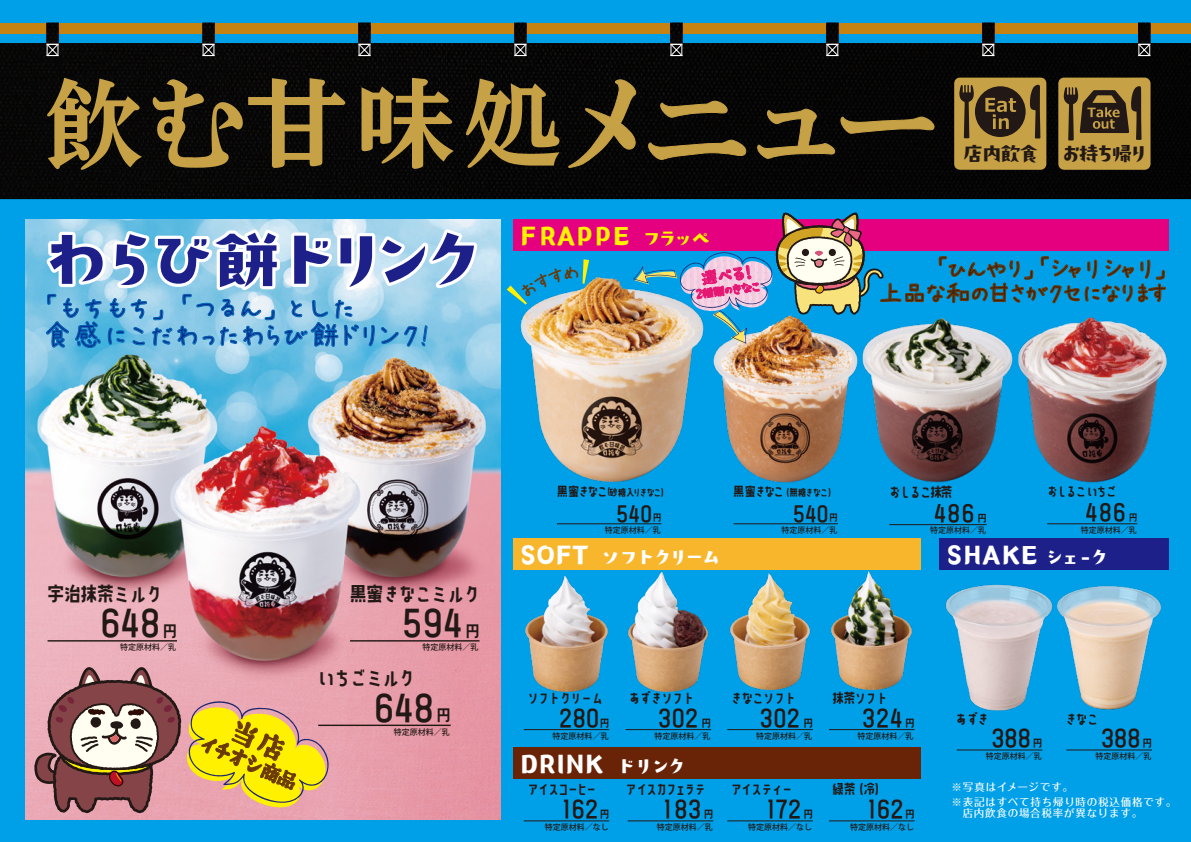
<style>
.page{position:relative;width:1191px;height:842px;background:#00a0e9}
.page>*{position:absolute;margin:0;border:0;box-sizing:border-box;transform-origin:0 0}
.t1{font:63.2px "DS showwa 80";letter-spacing:-.2em;color:#1d2088}
.t2{font:35.8px "bananaslipplus";letter-spacing:-.07em;color:#221815}
.t3{font:30.6px/27.1px "AP Japanesefont";letter-spacing:-.04em;color:#0b3190}
.t4{font:27px/24.4px "AP Japanesefont";letter-spacing:-.08em;color:#41210f;text-align:right}
.t5{font:25.4px "DS showwa 80";letter-spacing:.02em;color:#fff}
.t6{font:25.4px "DS showwa 80";letter-spacing:.06em;color:#fff100}
.t7{font:23.7px "bananaslipplus";letter-spacing:-.07em;color:#221815}
.t8{font:23.1px "bananaslipplus";letter-spacing:-.02em;color:#221815}
.t9{font:21.7px "bananaslipplus";letter-spacing:-.04em;color:#221815}
.t10{font:21.4px "bananaslipplus";letter-spacing:-.07em;color:#221815}
.t11{font:20px "DS showwa 80";letter-spacing:-.12em;color:#221815}
.t12{font:18.4px "DS showwa 80";letter-spacing:-.09em;color:#fff}
.t13{font:17.9px "AB yurumin";color:#e61673}
.t14{font:15.1px "bananaslipplus";color:#221815}
.t15{font:15px "bananaslipplus";letter-spacing:-.06em;color:#221815}
.t16{font:15px "bananaslipplus";letter-spacing:-.12em;color:#221815}
.t17{font:15px "bananaslipplus";letter-spacing:-.13em;color:#221815}
.t18{font:14px "bananaslipplus";color:#221815}
.t19{font:13.2px "AB yurumin";color:#e61673}
.t20{font:10.7px "bananaslipplus";letter-spacing:-.04em;color:#221815}
.t21{font:500 10.5px/11.5px "Folk Pro";letter-spacing:.07em;color:#fff}
.t22{font:10.3px "bananaslipplus";color:#221815}
.t23{font:500 8px "Koz Go Pro";color:#221815}
.s1{font-size:18.4px}
.s2{font-size:10.5px}
.s3{font-size:17.2px}
.s4{font-size:14px}
.s5{font-size:10.3px}
.s6{font-size:11.1px}
.s7{font-size:25.4px}
.s8{font-size:11.4px}
</style>
<div class="page">
<hr style="left:524px;top:820px;width:85px;height:1px;background:#221815">
<hr style="left:627px;top:820px;width:86px;height:1px;background:#221815">
<hr style="left:727px;top:820px;width:86px;height:1px;background:#221815">
<hr style="left:829px;top:820px;width:85px;height:1px;background:#221815">
<div style="left:513px;top:747px;width:407px;height:31px;background:#692407"></div>
<div style="left:513px;top:538px;width:407px;height:31px;background:#f8b62d"></div>
<div style="left:939px;top:538px;width:229px;height:31px;background:#1d2088"></div>
<img style="left:26px;top:220px;width:474px;height:599px">
<hr style="left:318px;top:725px;width:132px;height:1px;background:#221815">
<hr style="left:48px;top:640px;width:129px;height:1px;background:#221815">
<hr style="left:350px;top:640px;width:129px;height:1px;background:#221815">
<svg style="left:41px;top:224px;width:440px;height:132px;background:#a3d3eb"></svg>
<hr style="left:956px;top:749px;width:86px;height:1px;background:#221815">
<hr style="left:1066px;top:749px;width:86px;height:1px;background:#221815">
<img style="left:945px;top:584px;width:107px;height:127px">
<img style="left:1052px;top:585px;width:109px;height:125px">
<img style="left:625px;top:569px;width:86px;height:123px">
<img style="left:727px;top:569px;width:85px;height:122px">
<img style="left:523px;top:569px;width:87px;height:123px">
<img style="left:829px;top:569px;width:85px;height:122px">
<div style="left:513px;top:219px;width:655px;height:32px;background:#e4007f"></div>
<hr style="left:1047px;top:523px;width:90px;height:1px;background:#221815">
<hr style="left:889px;top:524px;width:97px;height:1px;background:#221815">
<img style="left:867px;top:369px;width:143px;height:114px">
<hr style="left:733px;top:523px;width:105px;height:1px;background:#221815">
<img style="left:715px;top:369px;width:152px;height:114px">
<img style="left:1020px;top:353px;width:147px;height:130px">
<img style="left:520px;top:276px;width:170px;height:206px">
<hr style="left:557px;top:523px;width:104px;height:1px;background:#221815">
<img style="left:0;top:23px;width:1191px;height:176px">
<svg style="left:46px;top:44px;width:13px;height:12px"></svg>
<svg style="left:202px;top:44px;width:13px;height:12px"></svg>
<svg style="left:358px;top:44px;width:13px;height:12px"></svg>
<svg style="left:514px;top:44px;width:13px;height:12px"></svg>
<svg style="left:670px;top:44px;width:13px;height:12px"></svg>
<svg style="left:825px;top:44px;width:14px;height:12px"></svg>
<svg style="left:981px;top:44px;width:14px;height:12px"></svg>
<svg style="left:1137px;top:44px;width:13px;height:12px"></svg>
<svg style="left:954px;top:78px;width:92px;height:92px;background:#957837"></svg>
<svg style="left:1058px;top:78px;width:92px;height:92px;background:#997c38"></svg>
<svg style="left:568px;top:79px;width:68px;height:89px;background:#3d3218"></svg>
<svg style="left:648px;top:101px;width:98px;height:59px;background:#413519"></svg>
<svg style="left:757px;top:109px;width:177px;height:50px;background:#3a3016"></svg>
<svg style="left:466px;top:78px;width:93px;height:90px;background:#5d4c23"></svg>
<svg style="left:153px;top:78px;width:192px;height:90px;background:#493c1c"></svg>
<svg style="left:361px;top:78px;width:92px;height:91px;background:#5b4a22"></svg>
<svg style="left:47px;top:78px;width:95px;height:92px;background:#5d4c23"></svg>
<hr style="left:524px;top:729px;width:85px;height:1px;background:#221815">
<hr style="left:625px;top:729px;width:86px;height:1px;background:#221815">
<hr style="left:727px;top:729px;width:86px;height:1px;background:#221815">
<hr style="left:829px;top:729px;width:85px;height:1px;background:#221815">
<img style="left:633px;top:212px;width:532px;height:157px">
<svg style="left:33px;top:665px;width:305px;height:149px;background:#c99b75"></svg>
<svg style="left:507px;top:259px;width:82px;height:46px"></svg>
<h1 class="t1" style="left:45px;top:227px;width:441px">わらび餅ドリンク</h1>
<h3 class="t3" style="left:42px;top:295px;width:391px">「もちもち」「つるん」とした<br>食感にこだわったわらび餅ドリンク!</h3>
<h3 class="t6" style="left:520px;top:223px;width:191px">FRAPPE <span class="s1">フラッペ</span></h3>
<h3 class="t13" style="left:699px;top:269px;width:54px;rotate:-7deg">選べる!</h3>
<h3 class="t19" style="left:694px;top:288px;width:69px;rotate:-7deg">2種類<span class="s2">の</span>きなこ</h3>
<h3 class="t11" style="left:963px;top:143px;width:187px">店内飲食 お持ち帰り</h3>
<h3 class="t4" style="left:877px;top:257px;width:293px">「ひんやり」「シャリシャリ」<br>上品な和の甘さがクセになります</h3>
<h3 class="t9" style="left:47px;top:582px;width:117px">宇治抹茶ミルク</h3>
<h2 class="t2" style="left:99px;top:605px;width:79px">648<span class="s3">円</span></h2>
<p class="t23" style="left:120px;top:642px;width:57px">特定原材料／乳</p>
<h3 class="t9" style="left:349px;top:582px;width:132px">黒蜜きなこミルク</h3>
<h2 class="t2" style="left:401px;top:605px;width:80px">594 <span class="s3">円</span></h2>
<p class="t23" style="left:422px;top:642px;width:57px">特定原材料／乳</p>
<h3 class="t9" style="left:318px;top:667px;width:99px">いちごミルク</h3>
<h2 class="t2" style="left:373px;top:689px;width:79px">648<span class="s3">円</span></h2>
<p class="t23" style="left:394px;top:727px;width:57px">特定原材料／乳</p>
<h3 class="t20" style="left:557px;top:486px;width:113px"><span class="s4">黒蜜きなこ</span>（砂糖入りきなこ）</h3>
<h3 class="t10" style="left:615px;top:502px;width:47px">540<span class="s5">円</span></h3>
<h3 class="t20" style="left:733px;top:486px;width:104px"><span class="s4">黒蜜きなこ</span>（無糖きなこ）</h3>
<h3 class="t10" style="left:792px;top:502px;width:47px">540<span class="s5">円</span></h3>
<h3 class="t14" style="left:889px;top:484px;width:65px">おしるこ抹茶</h3>
<h3 class="t8" style="left:932px;top:501px;width:55px">486 <span class="s6">円</span></h3>
<h3 class="t18" style="left:1047px;top:484px;width:71px">おしるこいちご</h3>
<h3 class="t8" style="left:1084px;top:501px;width:44px">486</h3>
<p class="t22" style="left:1129px;top:512px;width:10px">円</p>
<p class="t23" style="left:605px;top:525px;width:57px">特定原材料／乳</p>
<p class="t23" style="left:781px;top:525px;width:57px">特定原材料／乳</p>
<p class="t23" style="left:930px;top:525px;width:57px">特定原材料／乳</p>
<p class="t23" style="left:1080px;top:525px;width:57px">特定原材料／乳</p>
<h3 class="t12" style="left:520px;top:548px;width:202px"><span class="s7">SOFT</span> ソフトクリーム</h3>
<h3 class="t5" style="left:946px;top:541px;width:164px">SHAKE <span class="s1">シェ-ク</span></h3>
<h3 class="t15" style="left:527px;top:690px;width:78px">ソフトクリーム</h3>
<h3 class="t7" style="left:558px;top:706px;width:53px">280<span class="s8">円</span></h3>
<p class="t23" style="left:552px;top:731px;width:57px">特定原材料／乳</p>
<h3 class="t15" style="left:629px;top:690px;width:67px">あずきソフト</h3>
<h3 class="t7" style="left:657px;top:706px;width:55px">302 <span class="s8">円</span></h3>
<p class="t23" style="left:654px;top:731px;width:57px">特定原材料／乳</p>
<p class="t23" style="left:756px;top:731px;width:57px">特定原材料／乳</p>
<h3 class="t15" style="left:730px;top:690px;width:67px">きなこソフト</h3>
<h3 class="t7" style="left:759px;top:706px;width:55px">302 <span class="s8">円</span></h3>
<h3 class="t15" style="left:832px;top:690px;width:57px">抹茶ソフト</h3>
<h3 class="t7" style="left:861px;top:706px;width:55px">324 <span class="s8">円</span></h3>
<p class="t23" style="left:857px;top:731px;width:57px">特定原材料／乳</p>
<h3 class="t5" style="left:520px;top:750px;width:167px">DRINK <span class="s1">ドリンク</span></h3>
<h3 class="t17" style="left:527px;top:782px;width:72px">アイスコーヒー</h3>
<h3 class="t7" style="left:562px;top:797px;width:49px">162<span class="s8">円</span></h3>
<h3 class="t16" style="left:625px;top:782px;width:82px">アイスカフェラテ</h3>
<h3 class="t7" style="left:663px;top:797px;width:52px">183<span class="s8">円</span></h3>
<h3 class="t15" style="left:730px;top:782px;width:64px">アイスティー</h3>
<h3 class="t7" style="left:766px;top:797px;width:48px">172 <span class="s8">円</span></h3>
<h3 class="t15" style="left:832px;top:782px;width:55px">緑茶 (冷）</h3>
<h3 class="t7" style="left:867px;top:797px;width:49px">162<span class="s8">円</span></h3>
<p class="t23" style="left:545px;top:822px;width:65px">特定原材料／なし</p>
<p class="t23" style="left:656px;top:822px;width:57px">特定原材料／乳</p>
<p class="t23" style="left:748px;top:822px;width:65px">特定原材料／なし</p>
<p class="t23" style="left:850px;top:822px;width:65px">特定原材料／なし</p>
<h3 class="t15" style="left:955px;top:711px;width:35px">あずき</h3>
<h3 class="t15" style="left:1065px;top:711px;width:35px">きなこ</h3>
<h3 class="t7" style="left:1100px;top:726px;width:53px">388 <span class="s8">円</span></h3>
<p class="t23" style="left:1095px;top:751px;width:57px">特定原材料／乳</p>
<h3 class="t21" style="left:951px;top:794px;width:226px">※表記はすべて持ち帰り時の税込価格です。　店内飲食の場合税率が異なります。</h3>
<h3 class="t7" style="left:990px;top:726px;width:53px">388 <span class="s8">円</span></h3>
<p class="t23" style="left:985px;top:751px;width:57px">特定原材料／乳</p>
<h3 class="t21" style="left:951px;top:780px;width:134px">※写真はイメージです。　</h3>
</div>
